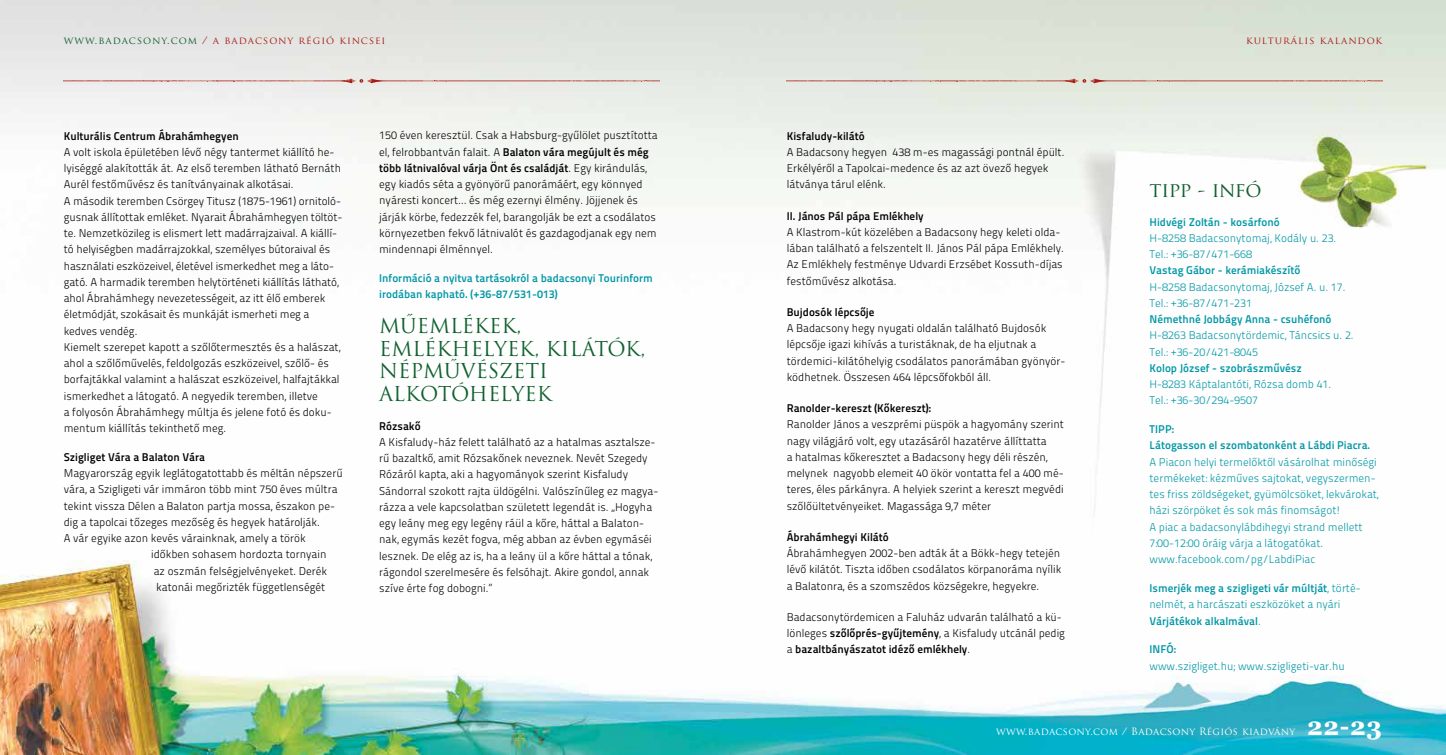
<style>
.page{position:relative;width:1446px;height:755px;background:#fff}
.page>*{position:absolute;margin:0;border:0;box-sizing:border-box;transform-origin:0 0}
.t1{font:20px/22.5px "Trajan Pro";color:#0e602d}
.t2{font:11.25px/16.2px "Titillium Maps 26 L 250 wt";color:#000}
.t3{font:11.25px/16.2px "Titillium Maps 26 L 250 wt";color:#0097a5}
.t4{font:11.25px/16.2px "Titillium Maps 26 L 750 wt";color:#0097a5}
.t5{font:11.25px "Titillium Maps 26 L 750 wt";color:#000}
.t6{font:10px "Trajan Pro";letter-spacing:.1em;color:#aa1a17}
.t7{font:10px "Trajan Pro";letter-spacing:.03em;color:#fff}
.s1{color:#0e602d}
.s2{font-family:"Titillium Maps 26 L 750 wt"}
.s3{font-family:"Titillium Maps 26 L 250 wt"}
.s4{font-family:"Georgia";font-weight:700;font-size:25px}
</style>
<div class="page">
<img style="left:0;top:0;width:723px;height:755px">
<img style="left:723px;top:0;width:723px;height:755px">
<svg style="left:64px;top:79px;width:595px;height:4px;background:#dcc1bd"></svg>
<svg style="left:787px;top:79px;width:595px;height:4px;background:#d6beb4"></svg>
<p class="t6" style="left:64px;top:34px;width:323px"><span class="s1">www.badacsony.com</span> / a badacsony régió kincsei</p>
<p class="t6" style="left:1246px;top:34px;width:138px">kulturális kalandok</p>
<p class="t5" style="left:64px;top:127px;width:176px">Kulturális Centrum Ábrahámhegyen</p>
<p class="t2" style="left:64px;top:143px;width:280px">A volt iskola épületében lévő négy tantermet kiállító he&shy;lyiséggé alakították át. Az első teremben látható Bernáth Aurél festőművész és tanítványainak alkotásai.<br>A második teremben Csörgey Titusz (1875-1961) ornitoló&shy;gusnak állítottak emléket. Nyarait Ábrahámhegyen töltöt&shy;te. Nemzetközileg is elismert lett madárrajzaival. A kiállí&shy;tó helyiségben madárrajzokkal, személyes bútoraival és használati eszközeivel, életével ismerkedhet meg a láto&shy;gató. A harmadik teremben helytörténeti kiállítás látható, ahol Ábrahámhegy nevezetességeit, az itt élő emberek életmódját, szokásait és munkáját ismerheti meg a kedves vendég.<br>Kiemelt szerepet kapott a szőlőtermesztés és a halászat, ahol a szőlőművelés, feldolgozás eszközeivel, szőlő- és borfajtákkal valamint a halászat eszközeivel, halfajtákkal ismerkedhet a látogató. A negyedik teremben, illetve<br>a folyosón Ábrahámhegy múltja és jelene fotó és doku&shy;mentum kiállítás tekinthető meg.</p>
<p class="t5" style="left:64px;top:448px;width:143px">Szigliget Vára a Balaton Vára</p>
<p class="t2" style="left:64px;top:464px;width:280px">M agyarország egyik leglátogatottabb és méltán népszerű</p>
<p class="t2" style="left:64px;top:481px;width:275px">vára, a Szigligeti vár immáron több mint 750 éves múltra</p>
<p class="t2" style="left:64px;top:497px;width:273px">tekint vissza Délen a Balaton partja mossa, északon pe-</p>
<p class="t2" style="left:64px;top:513px;width:258px">dig a tapolcai tőzeges mezőség és hegyek határolják.</p>
<p class="t2" style="left:64px;top:529px;width:243px">A vár egyike azon kevés várainknak, amely a török</p>
<p class="t2" style="left:151px;top:546px;width:177px">időkben sohasem hordozta tornyain</p>
<p class="t2" style="left:154px;top:562px;width:175px">az oszmán felségjelvényeket. Derék</p>
<p class="t2" style="left:156px;top:578px;width:171px">katonái megőrizték függetlenségét</p>
<p class="t2" style="left:379px;top:127px;width:280px">150 éven keresztül. Csak a H absburg-gyűlölet pusztította el, felrobbantván falait. A <span class="s2">Balaton vára megújult és még</span></p>
<p class="t5" style="left:379px;top:159px;width:269px">több látnivalóval várja Önt és családját<span class="s3">. Egy kirándulás,</span></p>
<p class="t2" style="left:379px;top:176px;width:279px">egy kiadós séta a gyönyörű panorámáért, egy könnyed nyáresti koncert… és még ezernyi élmény. Jöjjenek és járják körbe, fedezzék fel, barangolják be ezt a csodálatos környezetben fekvő látnivalót és gazdagodjanak egy nem mindennapi élménnyel.</p>
<p class="t4" style="left:379px;top:269px;width:275px">Információ a nyitva tartásokról a badacsonyi Tourinform irodában kapható. (+36-87/531-013)</p>
<h1 class="t1" style="left:379px;top:315px;width:268px">MŰEMLÉKEK,<br>EMLÉKHELYEK, KI LÁTÓ K,<br>NÉPMŰVÉSZETI<br>ALKOTÓ</h1>
<h1 class="t1" style="left:469px;top:382px;width:84px">HELYEK</h1>
<p class="t5" style="left:379px;top:417px;width:43px">Rózsakő</p>
<p class="t2" style="left:379px;top:433px;width:281px">A Kisfaludy-ház felett található az a hatalmas asztalsze&shy;rű bazaltkő, amit Rózsakőnek neveznek. N evét Szegedy Rózáról kapta, aki a hagyományok szerint Kisfaludy Sándorral szokott rajta üldögélni. Valószínűleg ez magya&shy;rázza a vele kapcsolatban született legendát is. „H ogyha egy leány meg egy legény ráül a kőre, háttal a Balaton&shy;nak, egymás kezét fogva, még abban az évben egymáséi lesznek. De elég az is, ha a leány ül a kőre háttal a tónak, rágondol szerelmesére és felsóhajt. Akire gondol, annak szíve érte fog dobogni.”</p>
<p class="t5" style="left:787px;top:127px;width:79px">Kisfaludy-kilátó</p>
<p class="t2" style="left:787px;top:143px;width:279px">A Badacsony hegyen 438 m-es magassági pontnál épült.<br>E rkélyéről a Tapolcai-medence és az azt övező hegyek látványa tárul elénk.</p>
<p class="t5" style="left:787px;top:207px;width:138px">II. János Pál pápa Emlékhely</p>
<p class="t2" style="left:787px;top:223px;width:279px">A Klastrom-kút közelében a Badacsony hegy keleti olda&shy;lában található a felszentelt II. János Pál pápa E mlékhely.<br>Az E mlékhely festménye Udvardi Erzsébet Kossuth-díjas festőművész alkotása.</p>
<p class="t5" style="left:787px;top:303px;width:89px">Bujdosók lépcsője</p>
<p class="t2" style="left:787px;top:319px;width:280px">A Badacsony hegy nyugati oldalán található Bujdosók lépcsője igazi kihívás a turistáknak, de ha eljutnak a tördemici-kilátóhelyig csodálatos panorámában gyönyör&shy;ködhetnek. Összesen 464 lépcsőfokból áll.</p>
<p class="t5" style="left:787px;top:399px;width:146px">Ranolder-kereszt (Kőkereszt):</p>
<p class="t2" style="left:787px;top:416px;width:279px">Ranolder János a veszprémi püspök a hagyomány szerint nagy világjáró volt, egy utazásáról hazatérve állíttatta<br>a hatalmas kőkeresztet a Badacsony hegy déli részén, melynek nagyobb elemeit 40 ökör vontatta fel a 400 mé&shy;teres, éles párkányra. A helyiek szerint a kereszt megvédi szőlőültetvényeiket. M agassága 9,7 méter</p>
<p class="t5" style="left:787px;top:528px;width:104px">Ábrahámhegyi Kilátó</p>
<p class="t2" style="left:787px;top:544px;width:276px;text-align:justify">Ábrahámhegyen 2002-ben adták át a Bökk-hegy tetején lévő kilátót. Tiszta időben csodálatos körpanoráma nyílik a Balatonra, és a szomszédos községekre, hegyekre.</p>
<p class="t2" style="left:787px;top:608px;width:280px">Badacsonytördemicen a Faluház udvarán található a kü&shy;lönleges <span class="s2">szőlőprés-gyűjtemény</span>, a Kisfaludy utcánál pedig</p>
<p class="t5" style="left:787px;top:641px;width:185px"><span class="s3">a</span> bazaltbányászatot idéző emlékhely<span class="s3">.</span></p>
<h1 class="t1" style="left:1149px;top:178px;width:114px">tipp - infó</h1>
<p class="t4" style="left:1149px;top:213px;width:132px">Hidvégi Zoltán - kosárfonó</p>
<p class="t3" style="left:1149px;top:229px;width:188px">H -8258 Badacsonytomaj, Kodály u. 23.<br>Tel.: +36-87/471-668</p>
<p class="t4" style="left:1149px;top:262px;width:152px">Vastag Gábor - kerámiakészítő</p>
<p class="t3" style="left:1149px;top:278px;width:198px">H -8258 Badacsonytomaj, József A. u. 17.<br>Tel.: +36-87/471-231</p>
<p class="t4" style="left:1149px;top:310px;width:184px">Némethné Jobbágy Anna - csuhéfonó</p>
<p class="t3" style="left:1149px;top:327px;width:206px">H -8263 Badacsonytördemic, Táncsics u. 2.<br>Tel.: +36-20/421-8045</p>
<p class="t4" style="left:1149px;top:359px;width:154px">Kolop József - szobrászművész</p>
<p class="t3" style="left:1149px;top:375px;width:183px">H -8283 Káptalantóti, Rózsa domb 41.<br>Tel.: +36-30/294-9507</p>
<p class="t4" style="left:1149px;top:420px;width:7px">Tipp</p>
<p class="t4" style="left:1149px;top:420px;width:222px;text-indent:22px">:<br>Látogasson el szombatonként a Lábdi Piacra.</p>
<p class="t3" style="left:1149px;top:453px;width:231px">A Piacon helyi termelőktől vásárolhat minőségi termékeket: kézműves sajtokat, vegyszermen&shy;tes friss zöldségeket, gyümölcsöket, lekvárokat, házi szörpöket és sok más finomságot!<br>A piac a badacsonylábdihegyi strand mellett 7:00-12:00 óráig várja a látogatókat. www.facebook.com/pg/LabdiPiac</p>
<p class="t4" style="left:1149px;top:579px;width:213px">Ismerjék meg a szigligeti vár múltját<span class="s3">, törté-</span></p>
<p class="t3" style="left:1149px;top:595px;width:192px">nelmét, a harcászati eszközöket a nyári</p>
<p class="t4" style="left:1149px;top:612px;width:113px">Várjátékok alkalmával<span class="s3">.</span></p>
<p class="t4" style="left:1149px;top:640px;width:28px">INFÓ:</p>
<p class="t3" style="left:1149px;top:657px;width:197px">www.szigliget.hu; www.szigligeti-var.hu</p>
<p class="t7" style="left:996px;top:725px;width:388px">www.badacsony.com / Badacsony Régiós kiadvány <span class="s4">22-23</span></p>
</div>
